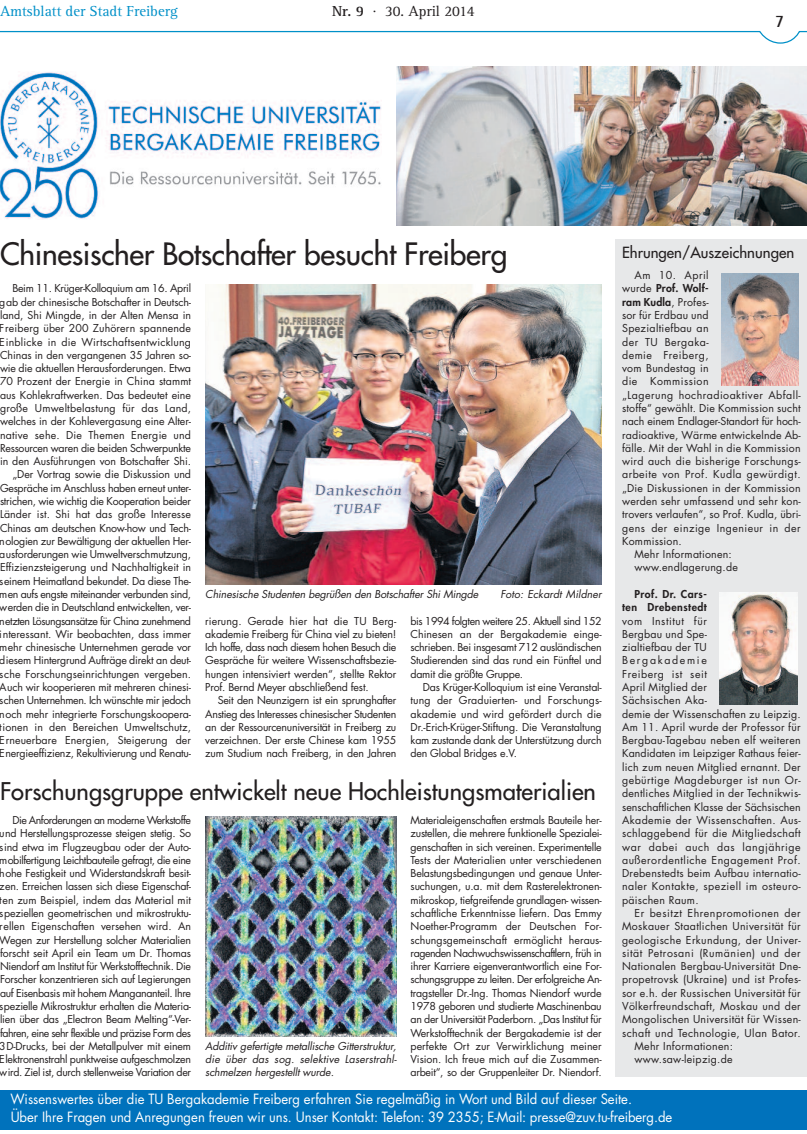
<style>
.page{position:relative;width:807px;height:1134px;background:#fff}
.page>*{position:absolute;margin:0;border:0;box-sizing:border-box;transform-origin:0 0}
.t1{font:30px "Futura";letter-spacing:-.01em;color:#231f20}
.t2{font:23.75px "Futura";color:#231f20}
.t3{font:700 17.5px "Rotis Semi Sans";color:#231f20;scale:.95 1}
.t4{font:15px "Rotis Serif";color:#0090c8}
.t5{font:15px "Futura";color:#231f20}
.t6{font:15px "Rotis Serif";color:#231f20}
.t7{font:13.75px/18px "Futura";color:#fff;scale:.95 1}
.t8{font:10.62px/13.2px "Futura";letter-spacing:.005em;color:#231f20;text-align:justify}
.t9{font:10.62px/13.2px "Futura";letter-spacing:.025em;color:#231f20}
.t10{font:italic 10.62px/13.2px "Futura";letter-spacing:-.01em;color:#231f20;text-align:justify}
.t11{font:10.62px "Futura";letter-spacing:.045em;color:#231f20}
.t12{font:10.62px "Futura";letter-spacing:.035em;color:#231f20}
.t13{font:10.62px "Futura";letter-spacing:.05em;color:#231f20}
.t14{font:10.62px "Futura";letter-spacing:.03em;color:#231f20}
.t15{font:800 10.62px/13.2px "Futura";letter-spacing:.045em;color:#231f20;text-align:right}
.t16{font:800 10.62px "Futura";letter-spacing:.015em;color:#231f20}
.t17{font:800 10.62px "Futura";letter-spacing:.02em;color:#231f20}
.s1{font-weight:700}
.s2{font-weight:400}
</style>
<div class="page">
<svg style="left:0;top:30px;width:807px;height:14px"></svg>
<img style="left:0;top:72px;width:381px;height:147px">
<div style="left:0;top:1090px;width:807px;height:39px;background:#0072bc"></div>
<div style="left:616px;top:239px;width:191px;height:837px;background:#e7e8e9"></div>
<img style="left:205px;top:284px;width:397px;height:301px">
<img style="left:205px;top:817px;width:191px;height:219px">
<img style="left:721px;top:274px;width:78px;height:111px">
<img style="left:719px;top:593px;width:78px;height:111px">
<img style="left:396px;top:66px;width:411px;height:160px">
<h3 class="t4" style="left:0;top:6px;width:179px">Amtsblatt der Stadt Freiberg</h3>
<h3 class="t6" style="left:332px;top:6px;width:144px"><span class="s1">Nr. 9</span> · 30. April 2014</h3>
<h3 class="t3" style="left:775px;top:15px;width:11px">7</h3>
<h1 class="t1" style="left:0;top:239px;width:509px">Chinesischer Botschafter besucht Freiberg</h1>
<p class="t8" style="left:0;top:283px;width:193px;text-align:right">Beim 11. Krüger-Kolloquium am 16. April gab der chinesische Botschafter in Deutsch&shy;land, Shi Mingde, in der Alten Mensa in Freiberg über 200 Zuhörern spannende Einblicke in die Wirtschaftsentwicklung Chinas in den vergangenen 35 Jahren so&shy;wie die aktuellen Herausforderungen. Etwa 70 Prozent der Energie in China stammt aus Kohlekraftwerken. Das bedeutet eine große Umweltbelastung für das Land, welches in der Kohlevergasung eine Alter&shy;native sehe. Die Themen Energie und Ressourcen waren die beiden Schwerpunkte in den Ausführungen von Botschafter Shi. „Der Vortrag sowie die Diskussion und Gespräche im Anschluss haben erneut unter&shy;strichen, wie wichtig die Kooperation beider Länder ist. Shi hat das große Interesse Chinas am deutschen Know-how und Tech&shy;nologien zur Bewältigung der aktuellen Her&shy;ausforderungen wie Umweltverschmutzung, Effizienzsteigerung und Nachhaltigkeit in seinem Heimatland bekundet. Da diese The&shy;men aufs engste miteinander verbunden sind, werden die in Deutschland entwickelten, ver&shy;netzten Lösungsansätze für China zunehmend interessant. Wir beobachten, dass immer mehr chinesische Unternehmen gerade vor diesem Hintergrund Aufträge direkt an deut&shy;sche Forschungseinrichtungen vergeben.<br>Auch wir kooperieren mit mehreren chinesi&shy;schen Unternehmen. Ich wünschte mir jedoch noch mehr integrierte Forschungskoopera&shy;tionen in den Bereichen Umweltschutz, Erneuerbare Energien, Steigerung der Energieeffizienz, Rekultivierung und Renatu-</p>
<p class="t10" style="left:205px;top:588px;width:275px">Chinesische Studenten begrüßen den Botschafter Shi Mingde</p>
<p class="t10" style="left:500px;top:588px;width:103px">Foto: Eckardt Mildner</p>
<p class="t8" style="left:205px;top:615px;width:193px">rierung. Gerade hier hat die TU Berg&shy;akademie Freiberg für China viel zu bieten!<br>Ich hoffe, dass nach diesem hohen Besuch die Gespräche für weitere Wissenschaftsbezie&shy;hungen intensiviert werden“, stellte Rektor Prof. Bernd Meyer abschließend fest.</p>
<p class="t8" style="left:205px;top:695px;width:193px;text-indent:12px">Seit den Neunzigern ist ein sprunghafter Anstieg des Interesses chinesischer Studenten an der Ressourcenuniversität in Freiberg zu verzeichnen. Der erste Chinese kam 1955 zum Studium nach Freiberg, in den Jahren</p>
<p class="t8" style="left:411px;top:615px;width:193px">bis 1994 folgten weitere 25. Aktuell sind 152<br>Chinesen an der Bergakademie einge&shy;schrieben. Bei insgesamt 712 ausländischen Studierenden sind das rund ein Fünftel und damit die größte Gruppe.</p>
<p class="t8" style="left:411px;top:681px;width:193px;text-indent:12px">Das Krüger-Kolloquium ist eine Veranstal&shy;tung der Graduierten- und Forschungs&shy;akademie und wird gefördert durch die Dr.-Erich-Krüger-Stiftung. Die Veranstaltung kam zustande dank der Unterstützung durch den Global Bridges e.V.</p>
<h2 class="t2" style="left:0;top:780px;width:597px">Forschungsgruppe entwickelt neue Hochleistungsmaterialien</h2>
<p class="t8" style="left:0;top:814px;width:193px;text-indent:12px">Die Anforderungen an moderne Werkstoffe und Herstellungsprozesse steigen stetig. So sind etwa im Flugzeugbau oder der Auto&shy;mobilfertigung Leichtbauteile gefragt, die eine hohe Festigkeit und Widerstandskraft besit&shy;zen. Erreichen lassen sich diese Eigenschaf&shy;ten zum Beispiel, indem das Material mit speziellen geometrischen und mikrostruktu&shy;rellen Eigenschaften versehen wird. An Wegen zur Herstellung solcher Materialien forscht seit April ein Team um Dr. Thomas Niendorf am Institut für Werkstofftechnik. Die Forscher konzentrieren sich auf Legierungen auf Eisenbasis mit hohem Mangananteil. Ihre spezielle Mikrostruktur erhalten die Materia&shy;lien über das „Electron Beam Melting“-Ver&shy;fahren, eine sehr flexible und präzise Form des 3D-Drucks, bei der Metallpulver mit einem Elektronenstrahl punktweise aufgeschmolzen wird. Ziel ist, durch stellenweise Variation der</p>
<p class="t8" style="left:411px;top:814px;width:193px">Materialeigenschaften erstmals Bauteile her&shy;zustellen, die mehrere funktionelle Spezialei&shy;genschaften in sich vereinen. Experimentelle Tests der Materialien unter verschiedenen Belastungsbedingungen und genaue Unter&shy;suchungen, u.a. mit dem Rasterelektronen&shy;mikroskop, tiefgreifende grundlagen- wissen&shy;schaftliche Erkenntnisse liefern. Das Emmy Noether-Programm der Deutschen For&shy;schungsgemeinschaft ermöglicht heraus&shy;ragenden Nachwuchswissenschaftlern, früh in ihrer Karriere eigenverantwortlich eine For&shy;schungsgruppe zu leiten. Der erfolgreiche An&shy;tragsteller Dr.-Ing. Thomas Niendorf wurde 1978 geboren und studierte Maschinenbau an der Universität Paderborn. „Das Institut für Werkstofftechnik der Bergakademie ist der perfekte Ort zur Verwirklichung meiner Vision. Ich freue mich auf die Zusammen&shy;arbeit“, so der Gruppenleiter Dr. Niendorf.</p>
<p class="t10" style="left:205px;top:1040px;width:193px">Additiv gefertigte metallische Gitterstruktur, die über das sog. selektive Laserstrahl&shy;schmelzen hergestellt wurde.</p>
<h3 class="t5" style="left:622px;top:245px;width:174px">Ehrungen/Auszeichnungen</h3>
<p class="t11" style="left:634px;top:270px;width:76px">Am 10. April</p>
<p class="t17" style="left:622px;top:283px;width:88px"><span class="s2">wurde</span> Prof. Wolf-</p>
<p class="t16" style="left:622px;top:297px;width:88px">ram Kudla<span class="s2">, Profes-</span></p>
<p class="t8" style="left:622px;top:309px;width:88px">sor für Erdbau und</p>
<p class="t14" style="left:622px;top:323px;width:88px">Spezialtiefbau an</p>
<p class="t11" style="left:622px;top:337px;width:88px">der TU Bergaka-</p>
<p class="t11" style="left:622px;top:350px;width:88px">demie Freiberg,</p>
<p class="t8" style="left:622px;top:362px;width:88px">vom Bundestag in</p>
<p class="t11" style="left:622px;top:377px;width:88px">die Kommission</p>
<p class="t11" style="left:622px;top:390px;width:180px">„Lagerung hochradioaktiver Abfall-</p>
<p class="t8" style="left:622px;top:402px;width:180px">stoffe“ gewählt. Die Kommission sucht</p>
<p class="t8" style="left:622px;top:416px;width:180px">nach einem Endlager-Standort für hoch-</p>
<p class="t8" style="left:622px;top:429px;width:180px">radioaktive, Wärme entwickelnde Ab-</p>
<p class="t8" style="left:622px;top:442px;width:180px">fälle. Mit der Wahl in die Kommission</p>
<p class="t9" style="left:622px;top:455px;width:180px">wird auch die bisherige Forschungs-</p>
<p class="t11" style="left:622px;top:470px;width:180px">arbeite von Prof. Kudla gewürdigt.</p>
<p class="t8" style="left:622px;top:482px;width:180px">„Die Diskussionen in der Kommission</p>
<p class="t8" style="left:622px;top:495px;width:180px">werden sehr umfassend und sehr kon-</p>
<p class="t8" style="left:622px;top:509px;width:180px">trovers verlaufen“, so Prof. Kudla, übri-</p>
<p class="t11" style="left:622px;top:523px;width:180px">gens der einzige Ingenieur in der</p>
<p class="t8" style="left:622px;top:535px;width:61px">Kommission.</p>
<p class="t8" style="left:634px;top:548px;width:99px">Mehr Informationen:</p>
<p class="t8" style="left:634px;top:562px;width:105px">www.endlagerung.de</p>
<p class="t15" style="left:622px;top:588px;width:86px">Prof. Dr. Cars&shy;ten Drebenstedt</p>
<p class="t9" style="left:622px;top:615px;width:180px">vom Institut für<br>Bergbau und Spe-<br>zialtiefbau der TU<br>Bergakademie<br>Freiberg ist seit<br>April Mitglied der<br>Sächsischen Aka-<br>demie der Wissenschaften zu Leipzig.<br>Am 11. April wurde der Professor für<br>Bergbau-Tagebau neben elf weiteren<br>Kandidaten im Leipziger Rathaus feier&shy;lich zum neuen Mitglied ernannt. Der gebürtige Magdeburger ist nun Or&shy;dentliches Mitglied in der Technikwis&shy;senschaftlichen Klasse der Sächsischen<br>Akademie der Wissenschaften. Aus&shy;schlaggebend für die Mitgliedschaft war dabei auch das langjährige außerordentliche Engagement Prof.<br>Drebenstedts beim Aufbau internatio&shy;naler Kontakte, speziell im osteuro&shy;päischen Raum.</p>
<p class="t13" style="left:634px;top:908px;width:168px">Er besitzt Ehrenpromotionen der</p>
<p class="t14" style="left:622px;top:921px;width:180px">Moskauer Staatlichen Universität für</p>
<p class="t12" style="left:622px;top:935px;width:180px">geologische Erkundung, der Univer-</p>
<p class="t13" style="left:622px;top:948px;width:180px">sität Petrosani (Rumänien) und der</p>
<p class="t9" style="left:622px;top:960px;width:180px">Nationalen Bergbau-Universität Dne-</p>
<p class="t9" style="left:622px;top:974px;width:180px">propetrovsk (Ukraine) und ist Profes-</p>
<p class="t9" style="left:622px;top:987px;width:180px">sor e.h. der Russischen Universität für</p>
<p class="t9" style="left:622px;top:1000px;width:180px">Völkerfreundschaft, Moskau und der</p>
<p class="t9" style="left:622px;top:1014px;width:180px">Mongolischen Universität für Wissen-</p>
<p class="t12" style="left:622px;top:1028px;width:180px">schaft und Technologie, Ulan Bator.</p>
<p class="t9" style="left:634px;top:1040px;width:100px">Mehr Informationen:</p>
<p class="t9" style="left:634px;top:1053px;width:100px">www.saw-leipzig.de</p>
<p class="t7" style="left:11px;top:1091px;width:698px">Wissenswertes über die TU Bergakademie Freiberg erfahren Sie regelmäßig in Wort und Bild auf dieser Seite.<br>Über Ihre Fragen und Anregungen freuen wir uns. Unser Kontakt: Telefon: 39 2355; E-Mail: presse@zuv.tu-freiberg.de</p>
</div>
